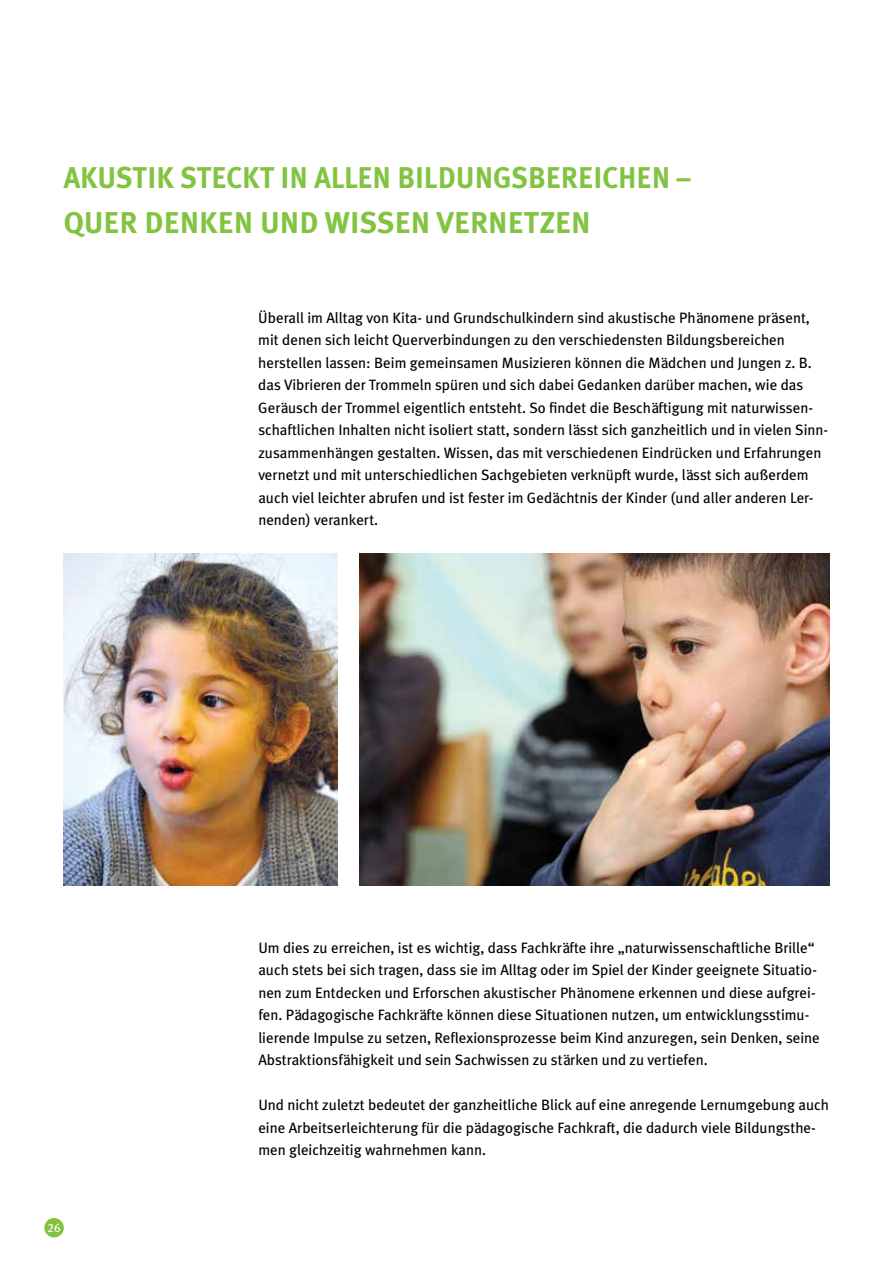
<style>
.page{position:relative;width:893px;height:1263px;background:#fff}
.page>*{position:absolute;margin:0;border:0;box-sizing:border-box;transform-origin:0 0}
.t1{font:700 30px/45px "Meta Plus";color:#82c341;scale:.95 1}
.t2{font:15px/22.5px "Meta Plus";color:#000}
.t3{font:12px "Meta Plus Book Caps";color:#fff}
</style>
<div class="page">
<div style="left:44px;top:1218px;width:20px;height:19px;background:#82c341;border-radius:50%"></div>
<img style="left:64px;top:553px;width:273px;height:332px">
<img style="left:359px;top:553px;width:470px;height:332px">
<h1 class="t1" style="left:64px;top:155px;width:661px">AKUSTIK STECKT IN ALLEN BILDUNGSBEREICHEN –<br>QUER DENKEN UND WISSEN VERNETZEN</h1>
<p class="t2" style="left:258px;top:306px;width:571px">Überall im Alltag von Kita- und Grundschulkindern sind akustische Phänomene präsent, mit denen sich leicht Querverbindungen zu den verschiedensten Bildungsbereichen herstellen lassen: Beim gemeinsamen Musizieren können die Mädchen und Jungen z. B. das Vibrieren der Trommeln spüren und sich dabei Gedanken darüber machen, wie das Geräusch der Trommel eigentlich entsteht. So findet die Beschäftigung mit naturwissen&shy;schaftlichen Inhalten nicht isoliert statt, sondern lässt sich ganzheitlich und in vielen Sinn&shy;zusammenhängen gestalten. Wissen, das mit verschiedenen Eindrücken und Erfahrungen vernetzt und mit unterschiedlichen Sachgebieten verknüpft wurde, lässt sich außerdem auch viel leichter abrufen und ist fester im Gedächtnis der Kinder (und aller anderen Ler&shy;nenden) verankert.</p>
<p class="t3" style="left:48px;top:1221px;width:14px">26</p>
<p class="t2" style="left:258px;top:936px;width:563px">Um dies zu erreichen, ist es wichtig, dass Fachkräfte ihre „naturwissenschaftliche Brille“ auch stets bei sich tragen, dass sie im Alltag oder im Spiel der Kinder geeignete Situatio&shy;nen zum Entdecken und Erforschen akustischer Phänomene erkennen und diese aufgrei&shy;fen. Pädagogische Fachkräfte können diese Situationen nutzen, um entwicklungsstimu&shy;lierende Impulse zu setzen, Reflexionsprozesse beim Kind anzuregen, sein Denken, seine Abstraktionsfähigkeit und sein Sachwissen zu stärken und zu vertiefen.</p>
<p class="t2" style="left:258px;top:1094px;width:572px">Und nicht zuletzt bedeutet der ganzheitliche Blick auf eine anregende Lernumgebung auch eine Arbeitserleichterung für die pädagogische Fachkraft, die dadurch viele Bildungsthe&shy;men gleichzeitig wahrnehmen kann.</p>
</div>
